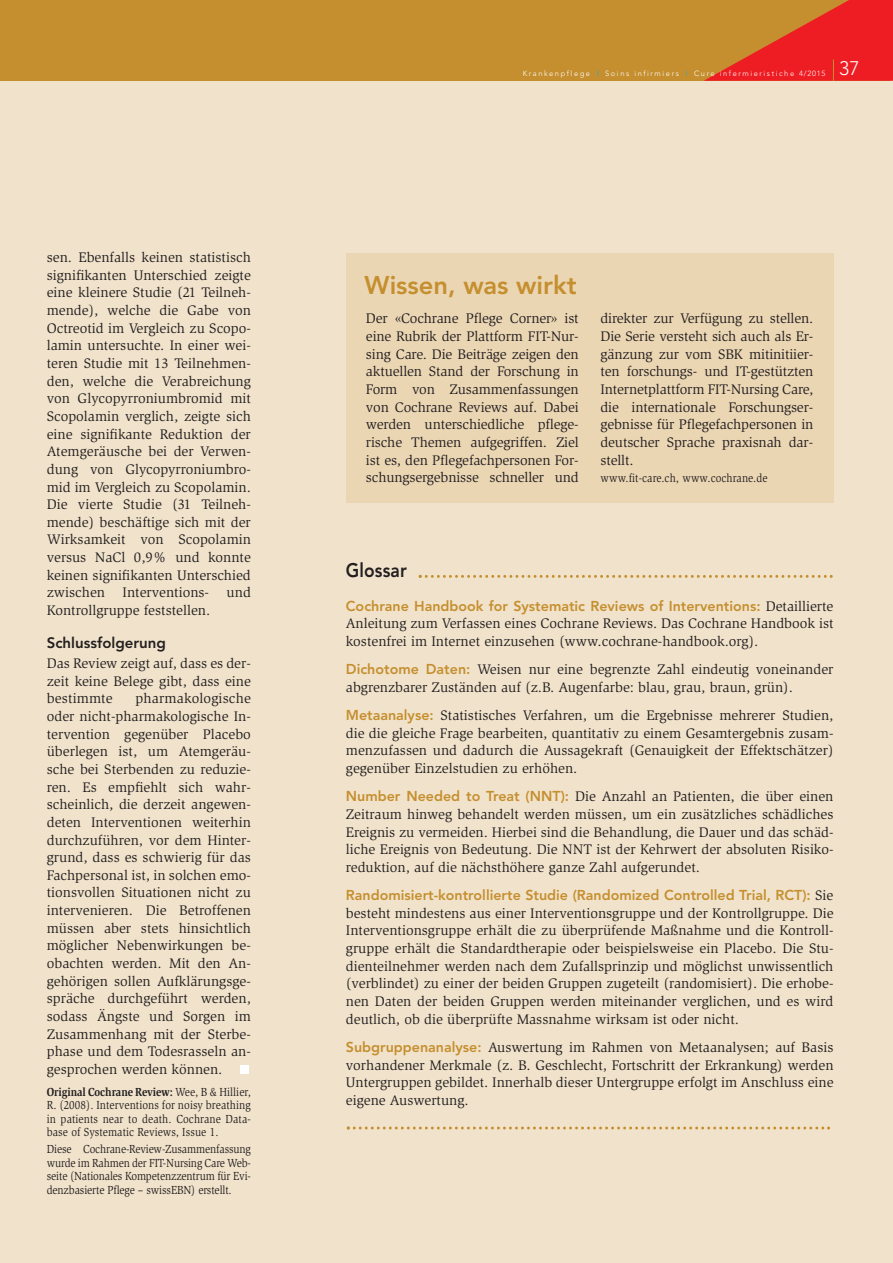
<style>
.page{position:relative;width:893px;height:1263px;background:#f1e3cb}
.page>*{position:absolute;margin:0;border:0;box-sizing:border-box;transform-origin:0 0}
.t1{font:800 25.5px "Avenir";color:#c58f2f}
.t2{font:800 19.5px "Avenir";letter-spacing:.01em;color:#231f20;scale:.89 1}
.t3{font:300 19.5px "Avenir";color:#fff}
.t4{font:800 15px "Avenir";color:#231f20}
.t5{font:14.25px/17.7px "Slimbach";color:#231f20;text-align:justify}
.t6{font:800 14.25px "Avenir";color:#c58f2f}
.t7{font:12px/13.5px "Slimbach";color:#231f20;text-align:justify;scale:.89 1}
.t8{font:300 7.5px "Avenir";letter-spacing:.21em;color:#fff}
.s1{font-weight:700}
.s2{color:#00aeef}
.s3{font-family:"Slimbach";font-weight:400;color:#231f20}
.s4{font-family:"Avenir";font-weight:800;color:#c58f2f}
</style>
<div class="page">
<div style="left:0;top:0;width:890px;height:81px;background:#c58f2f"></div>
<div style="left:241px;top:1065px;width:8px;height:9px;background:#fff"></div>
<svg style="left:419px;top:575px;width:414px;height:3px"></svg>
<svg style="left:347px;top:1126px;width:483px;height:3px"></svg>
<div style="left:346px;top:254px;width:487px;height:249px;background:#ebd6b4"></div>
<svg style="left:704px;top:0;width:189px;height:81px"></svg>
<p class="t5" style="left:47px;top:250px;width:206px">sen. Ebenfalls keinen statistisch signifikanten Unterschied zeigte eine kleinere Studie (21 Teilneh&shy;mende), welche die Gabe von Octreotid im Vergleich zu Scopo&shy;lamin untersuchte. In einer wei&shy;teren Studie mit 13 Teilnehmen&shy;den, welche die Verabreichung von Glycopyrroniumbromid mit Scopolamin verglich, zeigte sich eine signifikante Reduktion der Atemgeräusche bei der Verwen&shy;dung von Glycopyrroniumbro&shy;mid im Vergleich zu Scopolamin.<br>Die vierte Studie (31 Teilneh&shy;mende) beschäftige sich mit der Wirksamkeit von Scopolamin versus NaCl 0,9% und konnte keinen signifikanten Unterschied zwischen Interventions- und Kontrollgruppe feststellen.</p>
<p class="t4" style="left:47px;top:636px;width:121px">Schlussfolgerung</p>
<p class="t5" style="left:47px;top:655px;width:206px">Das Review zeigt auf, dass es der&shy;zeit keine Belege gibt, dass eine bestimmte</p>
<p class="t5" style="left:47px;top:691px;width:206px;text-indent:89px">pharmakologische oder nicht-pharmakologische In&shy;tervention gegenüber Placebo überlegen ist, um Atemgeräu&shy;sche bei Sterbenden zu reduzie&shy;ren. Es empfiehlt sich wahr&shy;scheinlich, die derzeit angewen&shy;deten Interventionen weiterhin durchzuführen, vor dem Hinter&shy;grund, dass es schwierig für das Fachpersonal ist, in solchen emo&shy;tionsvollen Situationen nicht zu intervenieren. Die Betroffenen müssen aber stets hinsichtlich möglicher Nebenwirkungen be&shy;obachten werden. Mit den An&shy;gehörigen sollen Aufklärungsge&shy;spräche durchgeführt werden, sodass Ängste und Sorgen im Zusammenhang mit der Sterbe&shy;phase und dem Todesrasseln an&shy;gesprochen werden können.</p>
<p class="t7" style="left:47px;top:1086px;width:231px"><span class="s1">Original Cochrane Review:</span> Wee, B &amp; Hillier, R. (2008). Interventions for noisy breathing in patients near to death. Cochrane Data&shy;base of Systematic Reviews, Issue 1.</p>
<p class="t7" style="left:47px;top:1143px;width:231px">Diese Cochrane-Review-Zusammenfassung wurde im Rahmen der FIT-Nursing Care Web&shy;seite (Nationales Kompetenzzentrum für Evi&shy;denzbasierte Pflege – swissEBN) erstellt.</p>
<p class="t8" style="left:523px;top:70px;width:304px">Krankenpflege <span class="s2">I</span> Soins infirmiers <span class="s2">I</span> Cure infermieristiche 4/2015</p>
<h2 class="t3" style="left:839px;top:60px;width:22px">37</h2>
<h1 class="t1" style="left:365px;top:274px;width:213px">Wissen, was wirkt</h1>
<p class="t5" style="left:366px;top:311px;width:214px">Der «Cochrane Pflege Corner» ist eine Rubrik der Plattform FIT-Nur&shy;sing Care. Die Beiträge zeigen den aktuellen Stand der Forschung in Form von Zusammenfassungen von Cochrane Reviews auf. Dabei werden unterschiedliche pflege&shy;rische Themen aufgegriffen. Ziel ist es, den Pflegefachpersonen For&shy;schungsergebnisse schneller und</p>
<p class="t5" style="left:600px;top:311px;width:214px">direkter zur Verfügung zu stellen.<br>Die Serie versteht sich auch als Er&shy;gänzung zur vom SBK mitinitiier&shy;ten forschungs- und IT-gestützten Internetplattform FIT-Nursing Care, die internationale Forschungser&shy;gebnisse für Pflegefachpersonen in deutscher Sprache praxisnah dar&shy;stellt.</p>
<p class="t7" style="left:600px;top:472px;width:189px">www.fit-care.ch, www.cochrane.de</p>
<h2 class="t2" style="left:346px;top:562px;width:70px">Glossar</h2>
<p class="t6" style="left:346px;top:600px;width:489px">Cochrane Handbook for Systematic Reviews of Interventions: <span class="s3">Detaillierte</span></p>
<p class="t5" style="left:346px;top:616px;width:489px">Anleitung zum Verfassen eines Cochrane Reviews. Das Cochrane Handbook ist kostenfrei im Internet einzusehen (www.cochrane-handbook.org).</p>
<p class="t5" style="left:346px;top:661px;width:489px"><span class="s4">Dichotome Daten:</span> Weisen nur eine begrenzte Zahl eindeutig voneinander abgrenzbarer Zuständen auf (z.B. Augenfarbe: blau, grau, braun, grün).</p>
<p class="t5" style="left:346px;top:707px;width:489px"><span class="s4">Metaanalyse:</span> Statistisches Verfahren, um die Ergebnisse mehrerer Studien, die die gleiche Frage bearbeiten, quantitativ zu einem Gesamtergebnis zusam&shy;menzufassen und dadurch die Aussagekraft (Genauigkeit der Effektschätzer) gegenüber Einzelstudien zu erhöhen.</p>
<p class="t5" style="left:346px;top:789px;width:489px"><span class="s4">Number Needed to Treat (NNT):</span> Die Anzahl an Patienten, die über einen Zeitraum hinweg behandelt werden müssen, um ein zusätzliches schädliches Ereignis zu vermeiden. Hierbei sind die Behandlung, die Dauer und das schäd&shy;liche Ereignis von Bedeutung. Die NNT ist der Kehrwert der absoluten Risiko&shy;reduktion, auf die nächsthöhere ganze Zahl aufgerundet.</p>
<p class="t6" style="left:346px;top:889px;width:489px">Randomisiert-kontrollierte Studie (Randomized Controlled Trial, RCT): <span class="s3">Sie</span></p>
<p class="t5" style="left:346px;top:905px;width:489px">besteht mindestens aus einer Interventionsgruppe und der Kontrollgruppe. Die Interventionsgruppe erhält die zu überprüfende Maßnahme und die Kontroll&shy;gruppe erhält die Standardtherapie oder beispielsweise ein Placebo. Die Stu&shy;dienteilnehmer werden nach dem Zufallsprinzip und möglichst unwissentlich (verblindet) zu einer der beiden Gruppen zugeteilt (randomisiert). Die erhobe&shy;nen Daten der beiden Gruppen werden miteinander verglichen, und es wird deutlich, ob die überprüfte Massnahme wirksam ist oder nicht.</p>
<p class="t5" style="left:346px;top:1039px;width:489px"><span class="s4">Subgruppenanalyse:</span> Auswertung im Rahmen von Metaanalysen; auf Basis vorhandener Merkmale (z. B. Geschlecht, Fortschritt der Erkrankung) werden Untergruppen gebildet. Innerhalb dieser Untergruppe erfolgt im Anschluss eine eigene Auswertung.</p>
</div>
